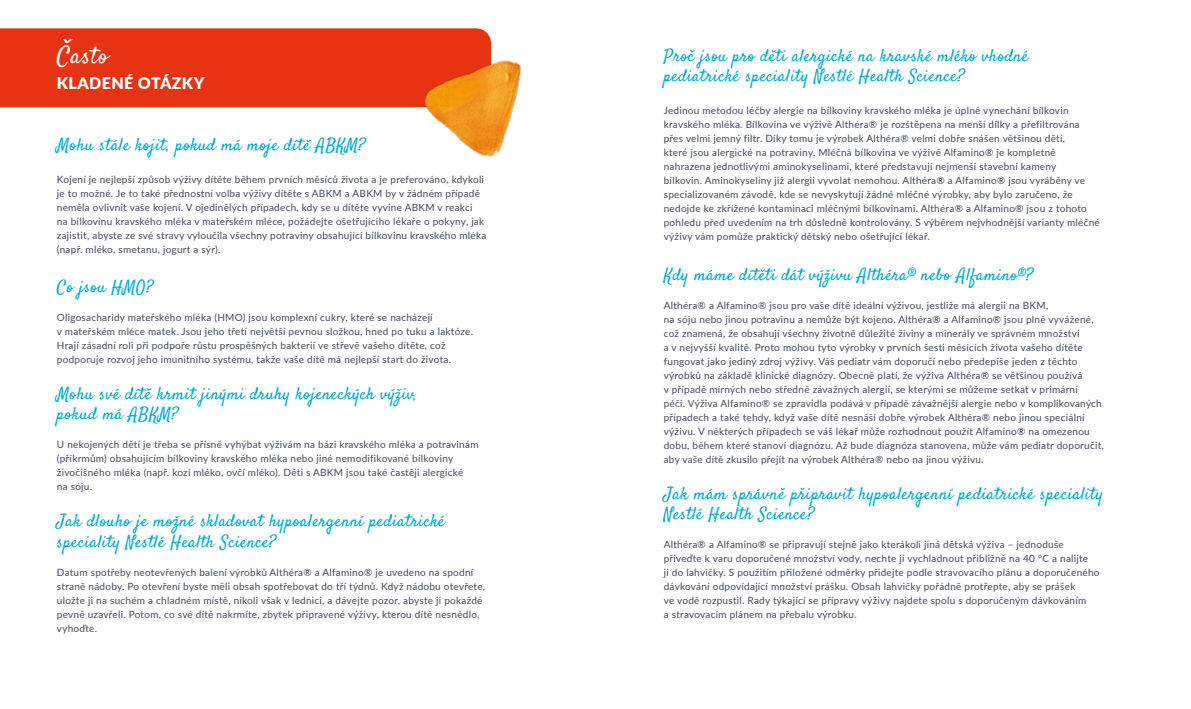
<style>
.page{position:relative;width:1191px;height:709px;background:#fff}
.page>*{position:absolute;margin:0;border:0;box-sizing:border-box;transform-origin:0 0}
.t1{font:24px "Satisfy";letter-spacing:.025em;color:#fff}
.t2{font:17.2px/20.6px "Satisfy";letter-spacing:.025em;color:#00abd2}
.t3{font:900 16px "Lato";letter-spacing:.025em;color:#fff}
.t4{font:10px/14px "Lato";letter-spacing:.025em;color:#424860}
</style>
<div class="page">
<div style="left:0;top:28px;width:414px;height:79px;background:#e63312"></div>
<svg style="left:63px;top:39px;width:10px;height:4px"></svg>
<svg style="left:146px;top:388px;width:6px;height:3px"></svg>
<img style="left:414px;top:28px;width:108px;height:129px">
<svg style="left:760px;top:269px;width:5px;height:3px"></svg>
<h1 class="t1" style="left:57px;top:41px;width:53px">Casto</h1>
<h3 class="t3" style="left:57px;top:72px;width:149px">KLADENÉ OTÁZKY</h3>
<h2 class="t2" style="left:57px;top:136px;width:310px">Mohu stále kojit, pokud má moje díte ABKM?</h2>
<p class="t4" style="left:57px;top:172px;width:431px">Kojení je nejlepší způsob výživy dítěte během prvních měsíců života a je preferováno, kdykoli je to možné. Je to také přednostní volba výživy dítěte s ABKM a ABKM by v žádném případě neměla ovlivnit vaše kojení. V ojedinělých případech, kdy se u dítěte vyvine ABKM v reakci<br>na bílkovinu kravského mléka v mateřském mléce, požádejte ošetřujícího lékaře o pokyny, jak zajistit, abyste ze své stravy vyloučila všechny potraviny obsahující bílkovinu kravského mléka (např. mléko, smetanu, jogurt a sýr).</p>
<h2 class="t2" style="left:57px;top:278px;width:98px">Co jsou HMO?</h2>
<p class="t4" style="left:57px;top:310px;width:418px">Oligosacharidy mateřského mléka (HMO) jsou komplexní cukry, které se nacházejí<br>v mateřském mléce matek. Jsou jeho třetí největší pevnou složkou, hned po tuku a laktóze.<br>Hrají zásadní roli při podpoře růstu prospěšných bakterií ve střevě vašeho dítěte, což podporuje rozvoj jeho imunitního systému, takže vaše dítě má nejlepší start do života.</p>
<h2 class="t2" style="left:57px;top:385px;width:361px">Mohu své díte krmit jinými druhy kojeneckých výživ, pokud má ABKM?</h2>
<p class="t4" style="left:57px;top:437px;width:423px">U nekojených dětí je třeba se přísně vyhýbat výživám na bázi kravského mléka a potravinám (příkrmům) obsahujícím bílkoviny kravského mléka nebo jiné nemodifikované bílkoviny živočišného mléka (např. kozí mléko, ovčí mléko). Děti s ABKM jsou také častěji alergické<br>na sóju.</p>
<h2 class="t2" style="left:57px;top:512px;width:389px">Jak dlouho je možné skladovat hypoalergenní pediatrické speciality Nestlé Health Science?</h2>
<p class="t4" style="left:57px;top:564px;width:430px">Datum spotřeby neotevřených balení výrobků Althéra® a Alfamino® je uvedeno na spodní straně nádoby. Po otevření byste měli obsah spotřebovat do tří týdnů. Když nádobu otevřete, uložte ji na suchém a chladném místě, nikoli však v lednici, a dávejte pozor, abyste ji pokaždé pevně uzavřeli. Potom, co své dítě nakrmíte, zbytek připravené výživy, kterou dítě nesnědlo, vyhoďte.</p>
<h2 class="t2" style="left:664px;top:47px;width:366px">Proc jsou pro deti alergické na kravské mléko vhodné pediatrické speciality Nestlé Health Science?</h2>
<p class="t4" style="left:664px;top:103px;width:437px">Jedinou metodou léčby alergie na bílkoviny kravského mléka je úplné vynechání bílkovin kravského mléka. Bílkovina ve výživě Althéra® je rozštěpena na menší dílky a přefiltrována přes velmi jemný filtr. Díky tomu je výrobek Althéra® velmi dobře snášen většinou dětí,<br>které jsou alergické na potraviny. Mléčná bílkovina ve výživě Alfamino® je kompletně nahrazena jednotlivými aminokyselinami, které představují nejmenší stavební kameny<br>bílkovin. Aminokyseliny již alergii vyvolat nemohou. Althéra® a Alfamino® jsou vyráběny ve specializovaném závodě, kde se nevyskytují žádné mléčné výrobky, aby bylo zaručeno, že nedojde ke zkřížené kontaminaci mléčnými bílkovinami. Althéra® a Alfamino® jsou z tohoto pohledu před uvedením na trh důsledně kontrolovány. S výběrem nejvhodnější varianty mléčné výživy vám pomůže praktický dětský nebo ošetřující lékař.</p>
<h2 class="t2" style="left:664px;top:265px;width:371px">Kdy máme díteti dát výživu Althéra® nebo Alfamino®?</h2>
<p class="t4" style="left:664px;top:297px;width:441px">Althéra® a Alfamino® jsou pro vaše dítě ideální výživou, jestliže má alergii na BKM,<br>na sóju nebo jinou potravinu a nemůže být kojeno. Althéra® a Alfamino® jsou plně vyvážené, což znamená, že obsahují všechny životně důležité živiny a minerály ve správném množství<br>a v nejvyšší kvalitě. Proto mohou tyto výrobky v prvních šesti měsících života vašeho dítěte fungovat jako jediný zdroj výživy. Váš pediatr vám doporučí nebo předepíše jeden z těchto výrobků na základě klinické diagnózy. Obecně platí, že výživa Althéra® se většinou používá<br>v případě mírných nebo středně závažných alergií, se kterými se můžeme setkat v primární<br>péči. Výživa Alfamino® se zpravidla podává v případě závažnější alergie nebo v komplikovaných případech a také tehdy, když vaše dítě nesnáší dobře výrobek Althéra® nebo jinou speciální výživu. V některých případech se váš lékař může rozhodnout použít Alfamino® na omezenou dobu, během které stanoví diagnózu. Až bude diagnóza stanovena, může vám pediatr doporučit, aby vaše dítě zkusilo přejít na výrobek Althéra® nebo na jinou výživu.</p>
<h2 class="t2" style="left:664px;top:484px;width:441px">Jak mám správne pripravit hypoalergenní pediatrické speciality<br>Nestlé Health Science?</h2>
<p class="t4" style="left:664px;top:537px;width:437px">Althéra® a Alfamino® se připravují stejně jako kterákoli jiná dětská výživa – jednoduše přiveďte k varu doporučené množství vody, nechte ji vychladnout přibližně na 40 °C a nalijte<br>ji do lahvičky. S použitím přiložené odměrky přidejte podle stravovacího plánu a doporučeného dávkování odpovídající množství prášku. Obsah lahvičky pořádně protřepte, aby se prášek<br>ve vodě rozpustil. Rady týkající se přípravy výživy najdete spolu s doporučeným dávkováním<br>a stravovacím plánem na přebalu výrobku.</p>
</div>
